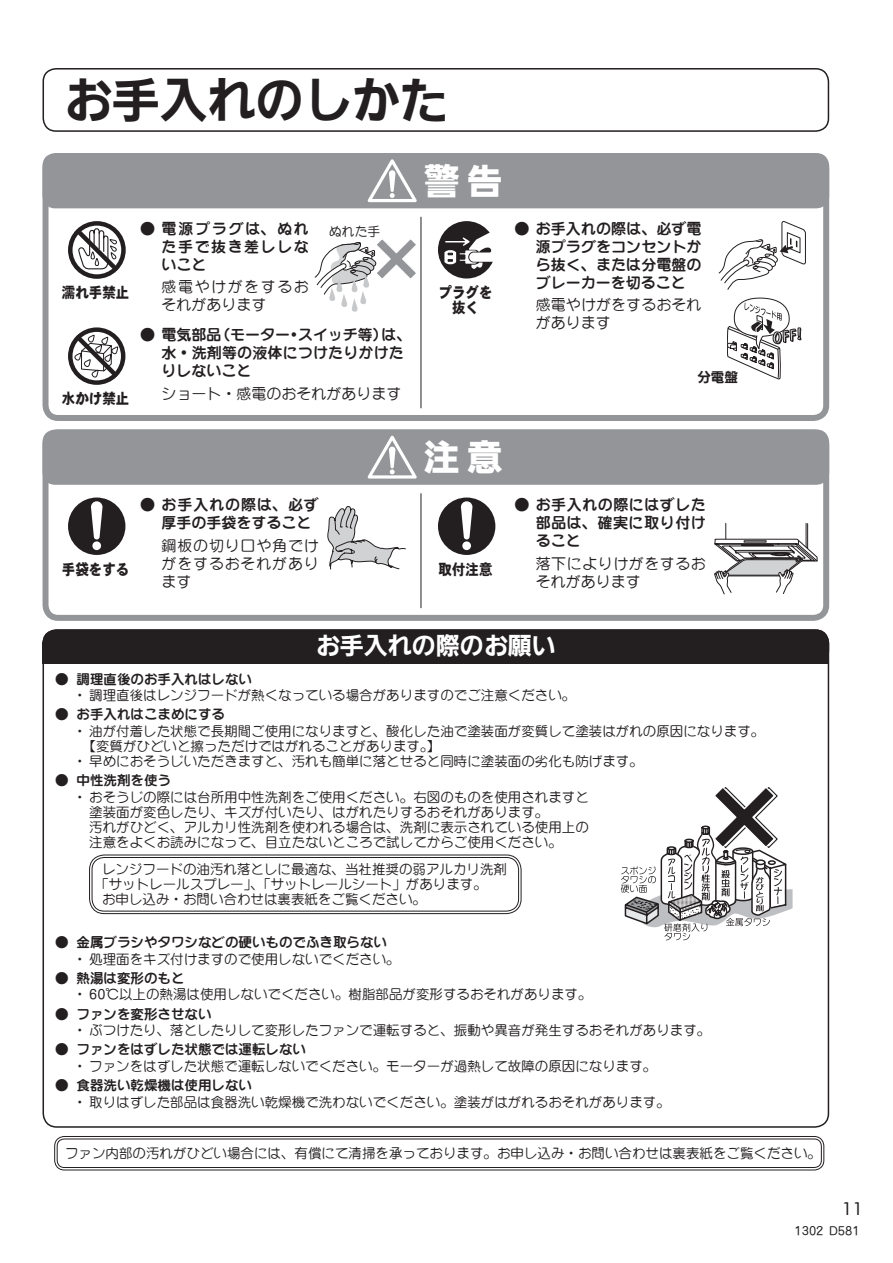
<style>
.page{position:relative;width:893px;height:1263px;background:#fff}
.page>*{position:absolute;margin:0;border:0;box-sizing:border-box;transform-origin:0 0}
.t1{font:700 48px "SUD Go Dsp IWA";color:#231f20}
.t2{font:36px "SUD Go Dsp IWA Eb";color:#fff}
.t3{font:700 24px "SUD Go Dsp IWA";color:#fff}
.t4{font:18px "Futura BT";color:#231f20}
.t5{font:700 15px/18px "PR Goth IWA";letter-spacing:.005em;color:#231f20;text-align:justify}
.t6{font:500 15px/18px "PR Goth IWA";letter-spacing:.005em;color:#231f20;text-align:justify}
.t7{font:15px/15px "Heisei Kaku Go Std W9";color:#231f20;text-align:center;scale:.9 1}
.t8{font:500 15px/18px "PR Goth IWA";letter-spacing:.035em;color:#231f20}
.t9{font:500 15px/18px "PR Goth IWA";letter-spacing:.105em;color:#231f20}
.t10{font:500 13.5px/15px "PR Goth IWA";color:#231f20}
.t11{font:700 13.5px "PR Goth IWA";color:#231f20}
.t12{font:700 13.5px "SUD Go Dsp IWA";color:#231f20}
.t13{font:500 12px "PR Goth IWA";color:#231f20}
</style>
<div class="page">
<div style="left:43px;top:68px;width:786px;height:64px;border:2px solid #231f20;border-radius:13px"></div>
<svg style="left:714px;top:523px;width:103px;height:71px"></svg>
<div style="left:43px;top:629px;width:786px;height:34px;background:#231f20;border-radius:14px"></div>
<svg style="left:621px;top:787px;width:172px;height:153px"></svg>
<div style="left:89px;top:855px;width:432px;height:59px;border:1px solid #231f20;border-radius:15px"></div>
<div style="left:92px;top:857px;width:427px;height:54px;border:1px solid #231f20;border-radius:12px"></div>
<div style="left:43px;top:429px;width:786px;height:192px;border:6px solid #939598;border-radius:13px"></div>
<div style="left:43px;top:429px;width:786px;height:56px;background:#939598;border-radius:13px"></div>
<svg style="left:368px;top:436px;width:48px;height:43px"></svg>
<div style="left:43px;top:153px;width:786px;height:268px;border:6px solid #939598;border-radius:13px"></div>
<div style="left:43px;top:153px;width:786px;height:55px;background:#939598;border-radius:13px"></div>
<svg style="left:368px;top:159px;width:48px;height:43px"></svg>
<hr style="left:421px;top:493px;width:1px;height:115px;background:#231f20">
<hr style="left:421px;top:217px;width:1px;height:191px;background:#231f20">
<svg style="left:68px;top:327px;width:57px;height:58px"></svg>
<svg style="left:68px;top:221px;width:58px;height:58px"></svg>
<div style="left:438px;top:497px;width:57px;height:58px;background:#231f20;border-radius:50%"></div>
<div style="left:462px;top:541px;width:9px;height:9px;background:#fff;border-radius:50%"></div>
<svg style="left:461px;top:501px;width:11px;height:38px"></svg>
<div style="left:68px;top:497px;width:57px;height:58px;background:#231f20;border-radius:50%"></div>
<div style="left:92px;top:541px;width:9px;height:9px;background:#fff;border-radius:50%"></div>
<svg style="left:91px;top:501px;width:12px;height:38px"></svg>
<svg style="left:327px;top:506px;width:79px;height:63px"></svg>
<div style="left:438px;top:221px;width:57px;height:57px;background:#231f20;border-radius:50%"></div>
<svg style="left:444px;top:233px;width:51px;height:38px"></svg>
<svg style="left:727px;top:298px;width:74px;height:81px"></svg>
<svg style="left:719px;top:221px;width:87px;height:69px"></svg>
<div style="left:54px;top:1136px;width:770px;height:34px;border:1px solid #231f20;border-radius:10px"></div>
<div style="left:57px;top:1139px;width:765px;height:29px;border:1px solid #231f20;border-radius:7px"></div>
<svg style="left:315px;top:239px;width:101px;height:73px"></svg>
<h1 class="t1" style="left:64px;top:76px;width:386px">お手入れのしかた</h1>
<p class="t7" style="left:62px;top:285px;width:76px">濡れ手禁止</p>
<p class="t5" style="left:162px;top:220px;width:149px;text-indent:-21px">● 電源プラグは、ぬれた手で抜き差ししないこと</p>
<p class="t9" style="left:162px;top:278px;width:149px">感電やけがをするおそれがあります</p>
<p class="t5" style="left:162px;top:326px;width:251px;text-align:left;text-indent:-21px">● 電気部品（モーター・スイッチ等）は、水・洗剤等の液体につけたりかけたりしないこと</p>
<p class="t7" style="left:62px;top:391px;width:76px">水かけ禁止</p>
<p class="t6" style="left:162px;top:384px;width:242px">ショート・感電のおそれがあります</p>
<p class="t7" style="left:62px;top:561px;width:76px">手袋をする</p>
<p class="t5" style="left:162px;top:496px;width:159px;text-indent:-21px">● お手入れの際は、必ず厚手の手袋をすること</p>
<p class="t6" style="left:162px;top:537px;width:159px">鋼板の切り口や角でけがをするおそれがあります</p>
<h2 class="t2" style="left:424px;top:163px;width:81px">警告</h2>
<p class="t7" style="left:439px;top:285px;width:61px">プラグを抜く</p>
<p class="t5" style="left:536px;top:220px;width:167px;text-indent:-21px">● お手入れの際は、必ず電源プラグをコンセントから抜く、または分電盤のブレーカーを切ること</p>
<p class="t6" style="left:536px;top:296px;width:167px">感電やけがをするおそれがあります</p>
<p class="t12" style="left:697px;top:370px;width:42px">分電盤</p>
<h2 class="t2" style="left:424px;top:439px;width:81px">注意</h2>
<p class="t7" style="left:439px;top:561px;width:61px">取付注意</p>
<p class="t5" style="left:536px;top:496px;width:172px;text-indent:-21px">● お手入れの際にはずした部品は、確実に取り付けること</p>
<p class="t8" style="left:536px;top:555px;width:172px">落下によりけがをするおそれがあります</p>
<h3 class="t3" style="left:316px;top:634px;width:242px">お手入れの際のお願い</h3>
<p class="t11" style="left:55px;top:672px;width:198px">● 調理直後のお手入れはしない</p>
<p class="t10" style="left:73px;top:688px;width:504px">・ 調理直後はレンジフードが熱くなっている場合がありますのでご注意ください。</p>
<p class="t11" style="left:55px;top:708px;width:171px">● お手入れはこまめにする</p>
<p class="t10" style="left:73px;top:724px;width:693px">・ 油が付着した状態で長期間ご使用になりますと、酸化した油で塗装面が変質して塗装はがれの原因になります。</p>
<p class="t10" style="left:83px;top:739px;width:359px">【変質がひどいと擦っただけではがれることがあります。】</p>
<p class="t10" style="left:73px;top:754px;width:571px">・ 早めにおそうじいただきますと、汚れも簡単に落とせると同時に塗装面の劣化も防げます。</p>
<p class="t11" style="left:55px;top:773px;width:117px">● 中性洗剤を使う</p>
<p class="t10" style="left:89px;top:789px;width:501px;text-indent:-16px">・ おそうじの際には台所用中性洗剤をご使用ください。右図のものを使用されますと塗装面が変色したり、キズが付いたり、はがれたりするおそれがあります。<br>汚れがひどく、アルカリ性洗剤を使われる場合は、洗剤に表示されている使用上の注意をよくお読みになって、目立たないところで試してからご使用ください。</p>
<p class="t10" style="left:102px;top:862px;width:406px">レンジフードの油汚れ落としに最適な、当社推奨の弱アルカリ洗剤</p>
<p class="t10" style="left:95px;top:877px;width:393px">「サットレールスプレー」、「サットレールシート」があります。</p>
<p class="t10" style="left:102px;top:892px;width:325px">お申し込み・お問い合わせは裏表紙をご覧ください。</p>
<p class="t11" style="left:55px;top:935px;width:333px">● 金属ブラシやタワシなどの硬いものでふき取らない</p>
<p class="t10" style="left:73px;top:951px;width:328px">・ 処理面をキズ付けますので使用しないでください。</p>
<p class="t11" style="left:55px;top:971px;width:131px">● 熱湯は変形のもと</p>
<p class="t10" style="left:73px;top:987px;width:520px">・ 60℃以上の熱湯は使用しないでください。樹脂部品が変形するおそれがあります。</p>
<p class="t11" style="left:55px;top:1007px;width:158px">● ファンを変形させない</p>
<p class="t10" style="left:73px;top:1023px;width:639px">・ ぶつけたり、落としたりして変形したファンで運転すると、振動や異音が発生するおそれがあります。</p>
<p class="t11" style="left:55px;top:1043px;width:252px">● ファンをはずした状態では運転しない</p>
<p class="t10" style="left:73px;top:1059px;width:585px">・ ファンをはずした状態で運転しないでください。モーターが過熱して故障の原因になります。</p>
<p class="t11" style="left:55px;top:1078px;width:198px">● 食器洗い乾燥機は使用しない</p>
<p class="t10" style="left:73px;top:1094px;width:598px">・ 取りはずした部品は食器洗い乾燥機で洗わないでください。塗装がはがれるおそれがあります。</p>
<p class="t10" style="left:65px;top:1146px;width:758px">ファン内部の汚れがひどい場合には、有償にて清掃を承っております。お申し込み・お問い合わせは裏表紙をご覧ください。</p>
<h3 class="t4" style="left:842px;top:1197px;width:23px">11</h3>
<p class="t13" style="left:794px;top:1225px;width:67px">1302 D581</p>
</div>
